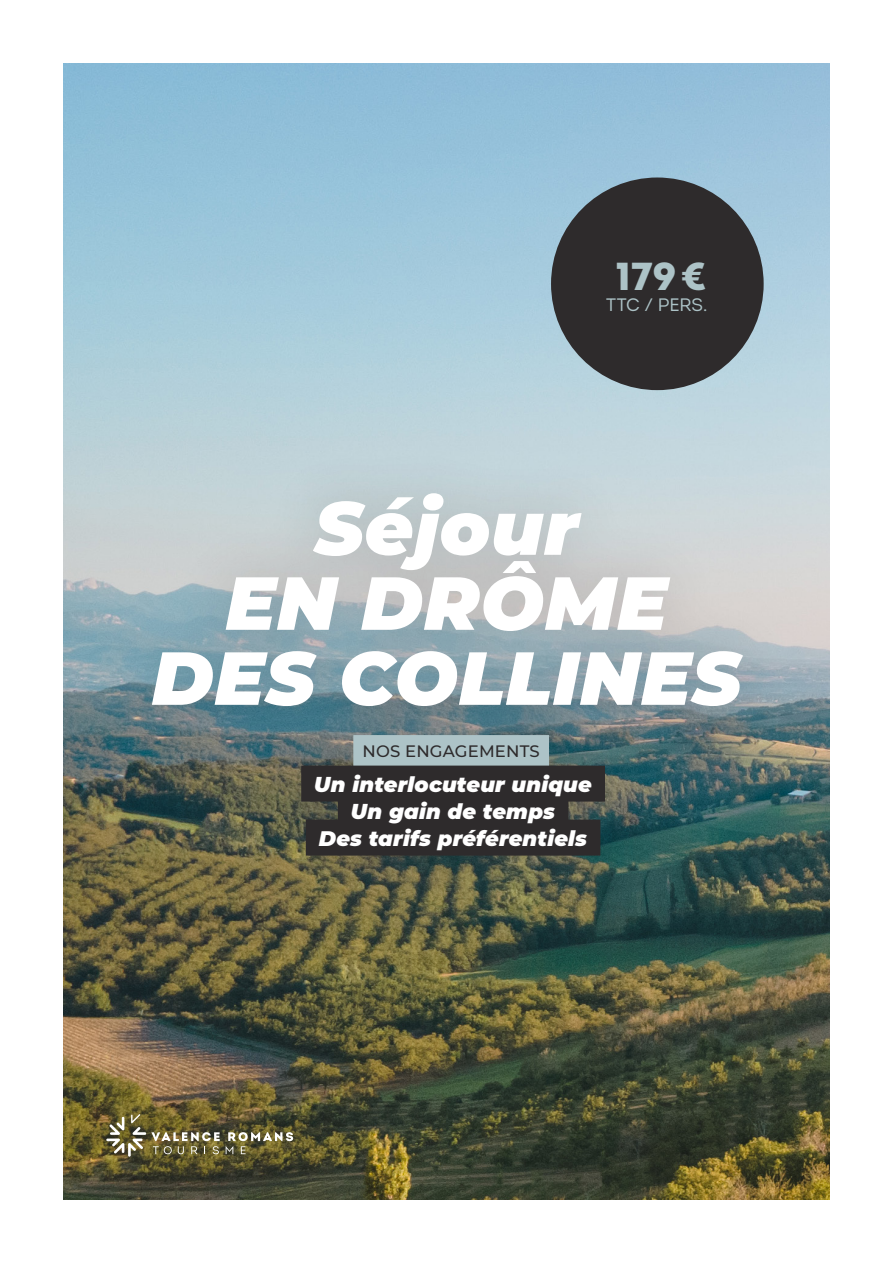
<style>
.page{position:relative;width:893px;height:1263px;background:#fff}
.page>*{position:absolute;margin:0;border:0;box-sizing:border-box;transform-origin:0 0}
.t1{font:italic 900 75px/75px "Montserrat";letter-spacing:.01em;color:#fff;text-align:center}
.t2{font:39px "Intro Black Alt";color:#adc3c7}
.t3{font:italic 900 21px/27px "Montserrat";letter-spacing:.01em;color:#fff;text-align:center}
.t4{font:18px "Intro";letter-spacing:-.01em;color:#adc3c7}
.t5{font:500 16.5px "Montserrat";letter-spacing:.01em;color:#2e2b2c}
</style>
<div class="page">
<img style="left:64px;top:64px;width:765px;height:1135px">
<svg style="left:106px;top:1114px;width:114px;height:43px;background:#7b724a"></svg>
<svg style="left:226px;top:1132px;width:67px;height:22px"></svg>
<div style="left:551px;top:177px;width:213px;height:213px;background:#2e2b2c;border-radius:50%"></div>
<div style="left:100px;top:440px;width:694px;height:473px;background:#231f20;opacity:.2"></div>
<div style="left:353px;top:735px;width:196px;height:32px;background:#adc3c7"></div>
<div style="left:301px;top:765px;width:304px;height:36px;background:#2e2b2c"></div>
<div style="left:338px;top:792px;width:230px;height:36px;background:#2e2b2c"></div>
<div style="left:306px;top:819px;width:294px;height:36px;background:#2e2b2c"></div>
<h2 class="t2" style="left:616px;top:251px;width:92px">179€</h2>
<p class="t4" style="left:606px;top:294px;width:103px">TTC / PERS.</p>
<h1 class="t1" style="left:152px;top:486px;width:591px">Séjour<br>EN DRÔME<br>DES COLLINES</h1>
<p class="t5" style="left:362px;top:740px;width:179px">NOS ENGAGEMENTS</p>
<p class="t3" style="left:314px;top:769px;width:279px">Un interlocuteur unique<br>Un gain de temps<br>Des tarifs préférentiels</p>
</div>
